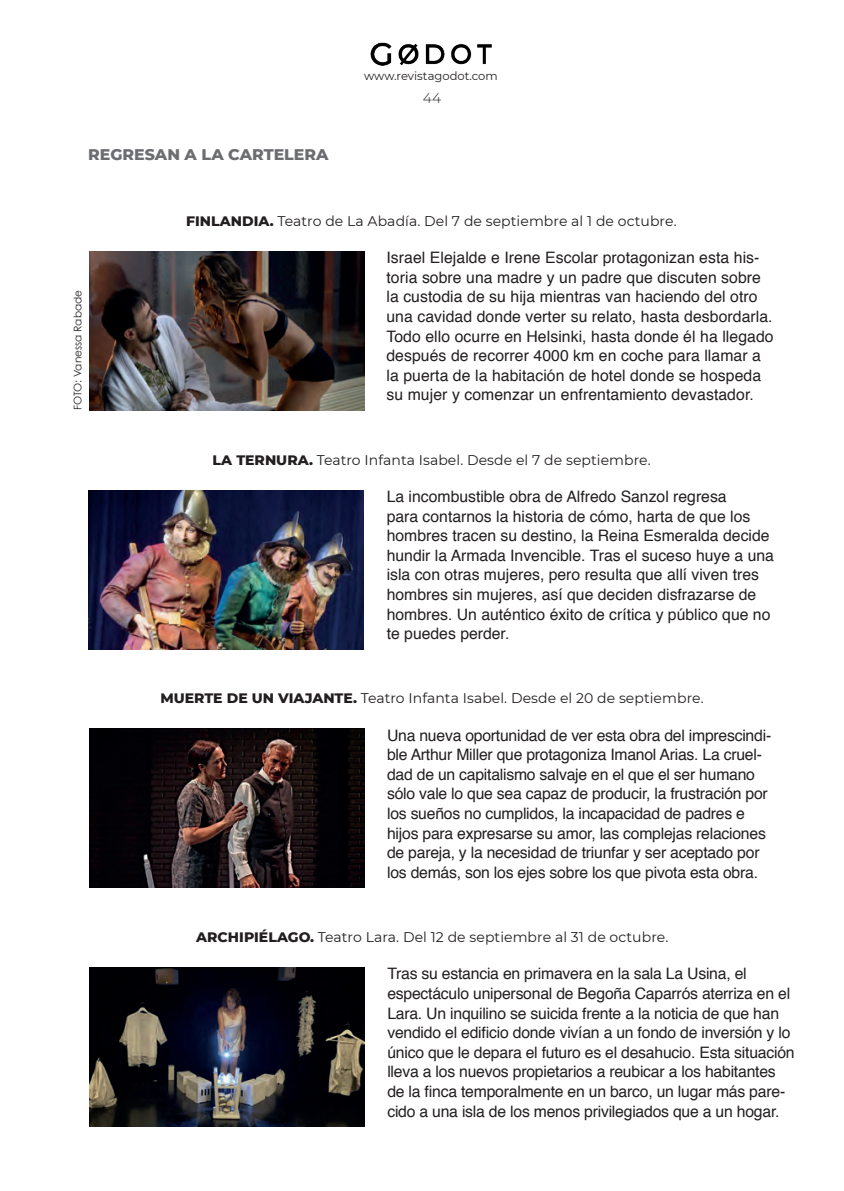
<style>
.page{position:relative;width:844px;height:1191px;background:#fff}
.page>*{position:absolute;margin:0;border:0;box-sizing:border-box;transform-origin:0 0}
.t1{font:15.75px/19.6px "Helvetica";letter-spacing:-.015em;color:#231f20}
.t2{font:15.75px/19.6px "Helvetica";letter-spacing:.005em;color:#231f20}
.t3{font:800 15.75px "Montserrat";color:#6c6d70}
.t4{font:14px "Montserrat";letter-spacing:.005em;color:#231f20}
.t5{font:300 14px "Montserrat";color:#231f20}
.t6{font:11.55px "Montserrat";color:#231f20}
.t7{font:10.5px "Century Gothic";color:#231f20}
.s1{font-weight:800}
</style>
<div class="page">
<img style="left:89px;top:967px;width:275px;height:159px">
<img style="left:89px;top:490px;width:274px;height:159px">
<img style="left:89px;top:729px;width:275px;height:158px">
<img style="left:90px;top:251px;width:274px;height:159px">
<img style="left:370px;top:42px;width:121px;height:24px">
<p class="t6" style="left:364px;top:68px;width:135px">www.revistagodot.com</p>
<p class="t3" style="left:88px;top:143px;width:242px">REGRESAN A LA CARTELERA</p>
<p class="t5" style="left:423px;top:89px;width:20px">44</p>
<p class="t7" style="left:71px;top:410px;width:122px;rotate:-90deg">FOTO: Vanessa Rabade</p>
<p class="t4" style="left:186px;top:211px;width:492px"><span class="s1">FINLANDIA.</span> Teatro de La Abadía. Del 7 de septiembre al 1 de octubre.</p>
<p class="t2" style="left:386px;top:248px;width:388px">Israel Elejalde e Irene Escolar protagonizan esta his&shy;toria sobre una madre y un padre que discuten sobre la custodia de su hija mientras van haciendo del otro una cavidad donde verter su relato, hasta desbordarla.<br>Todo ello ocurre en Helsinki, hasta donde él ha llegado después de recorrer 4000 km en coche para llamar a la puerta de la habitación de hotel donde se hospeda su mujer y comenzar un enfrentamiento devastador.</p>
<p class="t4" style="left:212px;top:450px;width:439px"><span class="s1">LA TERNURA.</span> Teatro Infanta Isabel. Desde el 7 de septiembre.</p>
<p class="t1" style="left:386px;top:487px;width:388px">La incombustible obra de Alfredo Sanzol regresa<br>para contarnos la historia de cómo, harta de que los hombres tracen su destino, la Reina Esmeralda decide hundir la Armada Invencible. Tras el suceso huye a una isla con otras mujeres, pero resulta que allí viven tres hombres sin mujeres, así que deciden disfrazarse de hombres. Un auténtico éxito de crítica y público que no te puedes perder.</p>
<p class="t4" style="left:160px;top:688px;width:544px"><span class="s1">MUERTE DE UN VIAJANTE.</span> Teatro Infanta Isabel. Desde el 20 de septiembre.</p>
<p class="t1" style="left:387px;top:725px;width:385px">Una nueva oportunidad de ver esta obra del imprescindi&shy;ble Arthur Miller que protagoniza Imanol Arias. La cruel&shy;dad de un capitalismo salvaje en el que el ser humano sólo vale lo que sea capaz de producir, la frustración por los sueños no cumplidos, la incapacidad de padres e hijos para expresarse su amor, las complejas relaciones de pareja, y la necesidad de triunfar y ser aceptado por los demás, son los ejes sobre los que pivota esta obra.</p>
<p class="t4" style="left:196px;top:927px;width:473px"><span class="s1">ARCHIPIÉLAGO.</span> Teatro Lara. Del 12 de septiembre al 31 de octubre.</p>
<p class="t1" style="left:387px;top:964px;width:408px">Tras su estancia en primavera en la sala La Usina, el espectáculo unipersonal de Begoña Caparrós aterriza en el Lara. Un inquilino se suicida frente a la noticia de que han vendido el edificio donde vivían a un fondo de inversión y lo único que le depara el futuro es el desahucio. Esta situación lleva a los nuevos propietarios a reubicar a los habitantes de la finca temporalmente en un barco, un lugar más pare&shy;cido a una isla de los menos privilegiados que a un hogar.</p>
</div>
